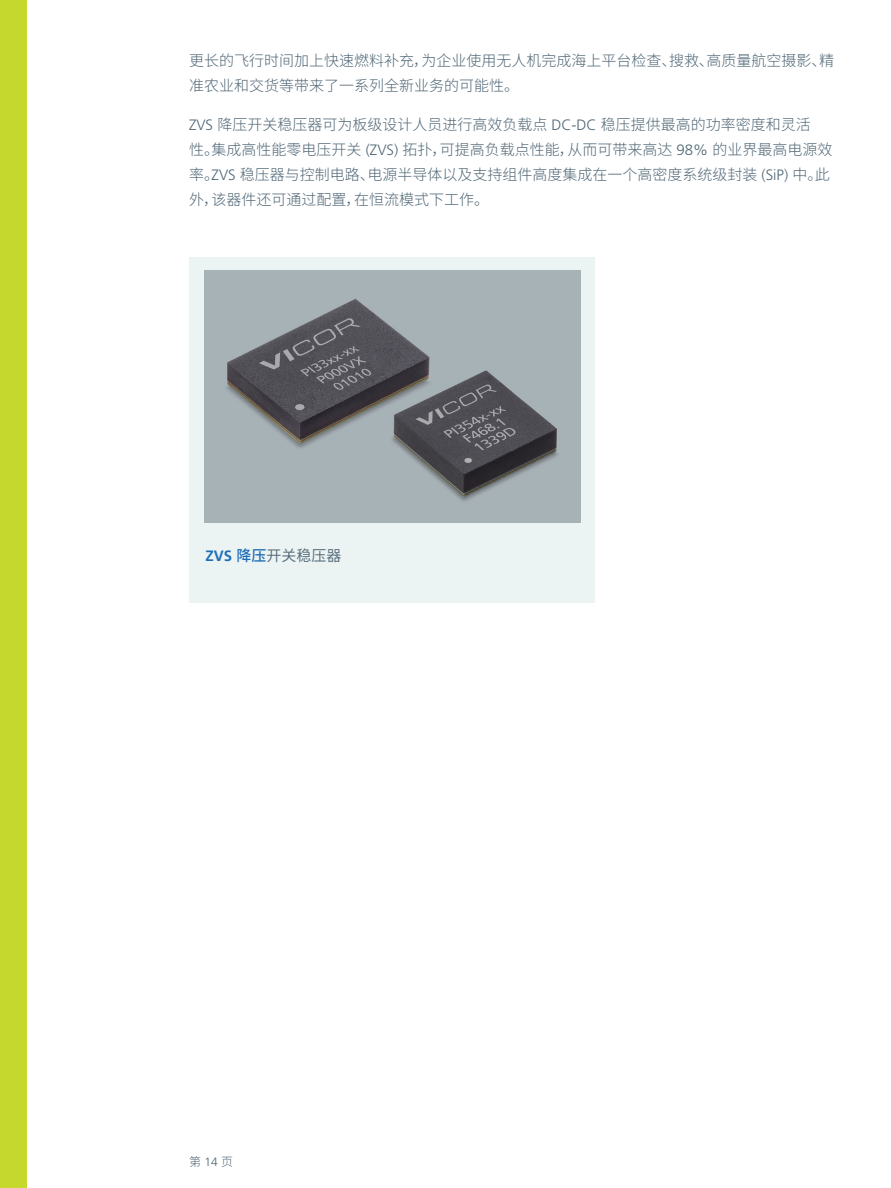
<style>
.page{position:relative;width:891px;height:1188px;background:#fff}
.page>*{position:absolute;margin:0;border:0;box-sizing:border-box;transform-origin:0 0}
.P__Normal__10_14{font:300 15px/24.8px "Source Han Sans CN";color:#4e6574}
.P__Normal__10_14-2{font:15px "Source Han Sans CN";color:#4e6574}
.P__Small__8_12{font:300 12px "Source Han Sans CN";color:#4e6574}
.s1{font-family:"Frutiger LT Pro"}
.s2{font-family:"Frutiger LT Pro";font-weight:700;color:#1f6fb8}
.s3{font-weight:500;color:#1f6fb8}
</style>
<div class="page">
<div style="left:0;top:0;width:27px;height:1188px;background:#c4d82d"></div>
<div style="left:189px;top:257px;width:406px;height:346px;background:#ebf3f3"></div>
<img style="left:205px;top:270px;width:375px;height:253px">
<p class="P__Normal__10_14" style="left:189px;top:48px;width:646px">更长的飞行时间加上快速燃料补充，为企业使用无人机完成海上平台检查、搜救、高质量航空摄影、精准农业和交货等带来了一系列全新业务的可能性。</p>
<p class="P__Normal__10_14" style="left:189px;top:113px;width:645px"><span class="s1">ZVS</span> 降压开关稳压器可为板级设计人员进行高效负载点 <span class="s1">DC-DC</span> 稳压提供最高的功率密度和灵活<br>性。集成高性能零电压开关 <span class="s1">(ZVS)</span> 拓扑，可提高负载点性能，从而可带来高达 <span class="s1">98%</span> 的业界最高电源效率。<span class="s1">ZVS</span> 稳压器与控制电路、电源半导体以及支持组件高度集成在一个高密度系统级封装 <span class="s1">(SiP)</span> 中。此外，该器件还可通过配置，在恒流模式下工作。</p>
<p class="P__Normal__10_14-2" style="left:206px;top:547px;width:137px"><span class="s2">ZVS</span> <span class="s3">降压</span>开关稳压器</p>
<p class="P__Small__8_12" style="left:189px;top:1155px;width:46px">第 <span class="s1">14</span> 页</p>
</div>
